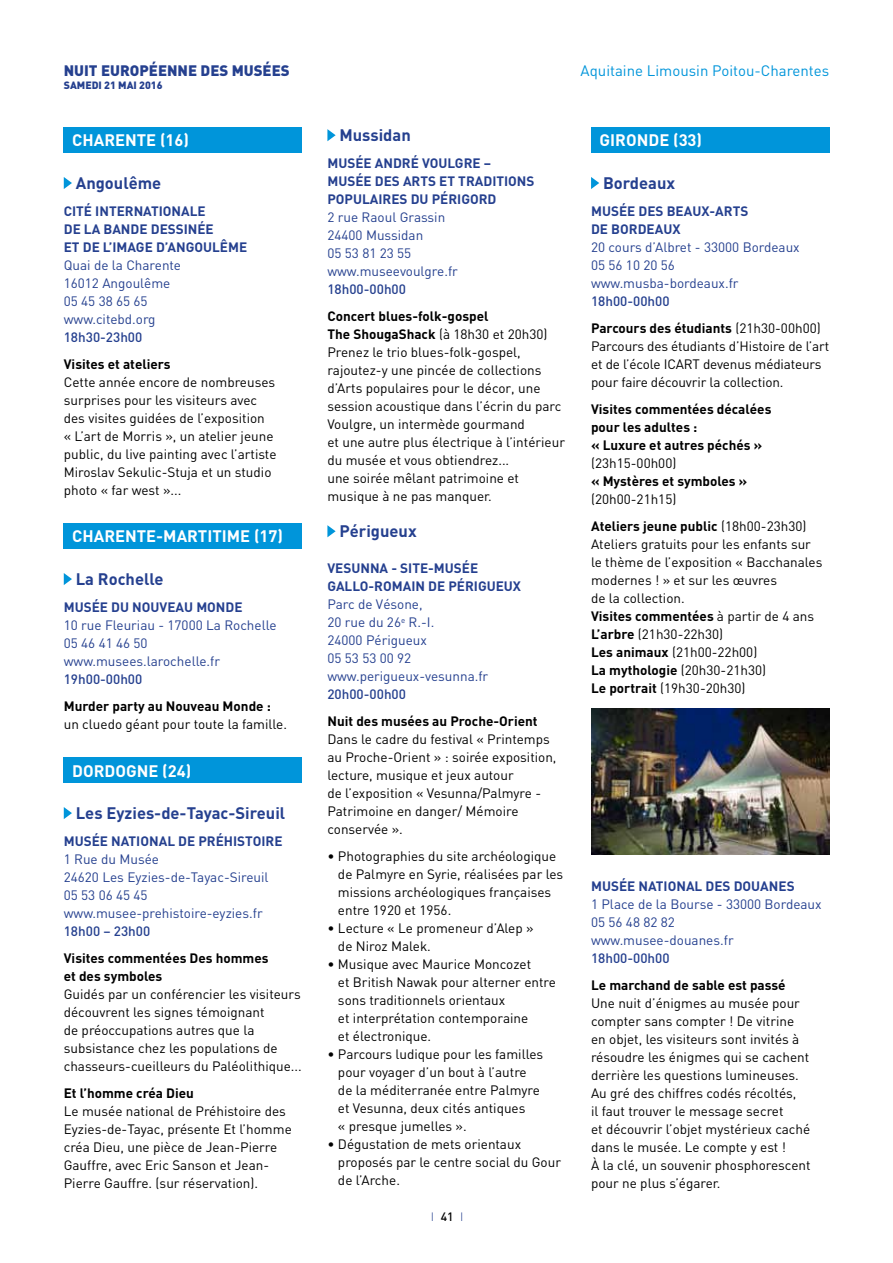
<style>
.page{position:relative;width:893px;height:1263px;background:#fff}
.page>*{position:absolute;margin:0;border:0;box-sizing:border-box;transform-origin:0 0}
.t1{font:700 16.5px "DIN";color:#25408f}
.t2{font:700 16.5px "DIN";color:#fff}
.t3{font:15px "DIN";color:#0095da}
.t4{font:900 15px "DIN";color:#25408f}
.t5{font:13.5px/18px "DIN";color:#000}
.t6{font:13.5px/18px "DIN";color:#25408f}
.t7{font:700 13.5px/18px "DIN";color:#000}
.t8{font:700 13.5px "DIN";color:#25408f}
.t9{font:500 13.5px "DIN";color:#25408f}
.t10{font:300 12px "DIN";color:#25408f}
.t11{font:900 10.5px "DIN";color:#25408f}
.s1{font-weight:700}
.s2{font-weight:500;color:#000}
.s3{font-weight:500;color:#25408f}
.s4{font-weight:400}
</style>
<div class="page">
<div style="left:64px;top:128px;width:238px;height:25px;background:#0095da"></div>
<svg style="left:64px;top:177px;width:8px;height:12px"></svg>
<div style="left:64px;top:524px;width:238px;height:25px;background:#0095da"></div>
<svg style="left:64px;top:573px;width:8px;height:12px"></svg>
<div style="left:64px;top:758px;width:238px;height:25px;background:#0095da"></div>
<svg style="left:64px;top:807px;width:8px;height:12px"></svg>
<svg style="left:327px;top:129px;width:9px;height:12px"></svg>
<svg style="left:327px;top:525px;width:9px;height:12px"></svg>
<div style="left:591px;top:128px;width:238px;height:25px;background:#0095da"></div>
<svg style="left:591px;top:177px;width:8px;height:12px"></svg>
<img style="left:591px;top:708px;width:238px;height:146px">
<p class="t4" style="left:64px;top:61px;width:226px">NUIT EUROPÉENNE DES MUSÉES</p>
<p class="t11" style="left:64px;top:78px;width:100px">SAMEDI 21 MAI 2016</p>
<p class="t2" style="left:72px;top:130px;width:118px">Charente (16)</p>
<p class="t1" style="left:76px;top:172px;width:87px">Angoulême</p>
<p class="t8" style="left:64px;top:202px;width:41px">CITÉ INTERNATIONA</p>
<p class="t8" style="left:190px;top:202px;width:16px">LE</p>
<p class="t8" style="left:64px;top:220px;width:59px">DE LA BANDE</p>
<p class="t8" style="left:151px;top:220px;width:9px">DESSIN</p>
<p class="t8" style="left:197px;top:220px;width:16px">ÉE</p>
<p class="t8" style="left:64px;top:238px;width:73px">ET DE L’IMAGE</p>
<p class="t8" style="left:156px;top:238px;width:22px">D’ANGO</p>
<p class="t8" style="left:203px;top:238px;width:44px">ULÊME</p>
<p class="t6" style="left:64px;top:256px;width:119px">Quai de la Charente<br>16012 Angoulême<br>05 45 38 65 65 www.citebd.org</p>
<p class="t9" style="left:64px;top:329px;width:80px">18h30-23h00</p>
<p class="t7" style="left:64px;top:355px;width:108px">Visites et ateliers</p>
<p class="t5" style="left:64px;top:373px;width:214px">Cette année encore de nombreuses surprises pour les visiteurs avec des visites guidées de l’exposition<br>« L’art de Morris », un atelier jeune public, du live painting avec l’artiste Miroslav Sekulic-Stuja et un studio photo « far west »...</p>
<p class="t2" style="left:72px;top:526px;width:212px">Charente-Martitim e (17)</p>
<p class="t1" style="left:76px;top:568px;width:89px">La Rochelle</p>
<p class="t8" style="left:64px;top:598px;width:153px">MUSÉE DU NOUVEAU MONDE</p>
<p class="t6" style="left:64px;top:616px;width:214px">10 rue Fleuriau - 17000 La Rochelle<br>05 46 41 46 50 www.musees.larochelle.fr</p>
<p class="t9" style="left:64px;top:671px;width:80px">19h00-00h00</p>
<p class="t7" style="left:64px;top:697px;width:209px">Murder party au Nouveau Monde :</p>
<p class="t5" style="left:64px;top:715px;width:225px">un cluedo géant pour toute la famille.</p>
<p class="t2" style="left:72px;top:760px;width:121px">Dordogne (24)</p>
<p class="t1" style="left:76px;top:802px;width:211px">Les Eyzies-de-Tayac-Sireuil</p>
<p class="t8" style="left:64px;top:832px;width:57px">MUSÉE NATIONA</p>
<p class="t8" style="left:167px;top:832px;width:65px">L DE PRÉHISTOIRE</p>
<p class="t6" style="left:64px;top:850px;width:206px">1 Rue du Musée<br>24620 Les Eyzies-de-Tayac-Sireuil<br>05 53 06 45 45 www.musee-prehistoire-eyzies.fr</p>
<p class="t9" style="left:64px;top:923px;width:88px">18h00 – 23h00</p>
<p class="t7" style="left:64px;top:949px;width:206px">Visites commentées Des hommes et des symboles</p>
<p class="t5" style="left:64px;top:985px;width:240px">Guidés par un conférencier les visiteurs découvrent les signes témoignant<br>de préoccupations autres que la subsistance chez les populations de chasseurs-cueilleurs du Paléolithique...</p>
<p class="t7" style="left:64px;top:1084px;width:132px">Et l’homme créa Dieu</p>
<p class="t5" style="left:64px;top:1102px;width:230px">Le musée national de Préhistoire des Eyzies-de-Tayac, présente Et l’homme créa Dieu, une pièce de Jean-Pierre Gauffre, avec Eric Sanson et Jean-Pierre Gauffre. (sur réservation).</p>
<p class="t3" style="left:581px;top:61px;width:250px">Aquitaine Limousin Poitou-Charentes</p>
<p class="t1" style="left:339px;top:125px;width:73px">Mussidan</p>
<p class="t8" style="left:327px;top:155px;width:58px">MUSÉE ANDR</p>
<p class="t8" style="left:411px;top:155px;width:52px">É VOULGRE</p>
<p class="t8" style="left:484px;top:155px;width:9px">–</p>
<p class="t8" style="left:327px;top:173px;width:57px">MUSÉE DES</p>
<p class="t8" style="left:403px;top:173px;width:10px">ARTS</p>
<p class="t8" style="left:439px;top:173px;width:28px">ET TRADITIONS</p>
<p class="t8" style="left:327px;top:191px;width:51px">POPULAIRES</p>
<p class="t8" style="left:411px;top:191px;width:47px">DU PÉRIGORD</p>
<p class="t6" style="left:327px;top:208px;width:132px">2 rue Raoul Grassin<br>24400 Mussidan<br>05 53 81 23 55 www.museevoulgre.fr</p>
<p class="t9" style="left:327px;top:281px;width:80px">18h00-00h00</p>
<p class="t5" style="left:327px;top:307px;width:239px"><span class="s1">Concert blues-folk-gospel<br>The ShougaShack</span> (à 18h30 et 20h30)<br>Prenez le trio blues-folk-gospel, rajoutez-y une pincée de collections d’Arts populaires pour le décor, une session acoustique dans l’écrin du parc Voulgre, un intermède gourmand<br>et une autre plus électrique à l’intérieur du musée et vous obtiendrez...<br>une soirée mêlant patrimoine et musique à ne pas manquer.</p>
<p class="t1" style="left:339px;top:521px;width:79px">Périgueux</p>
<p class="t8" style="left:327px;top:560px;width:43px">VESUNNA</p>
<p class="t8" style="left:391px;top:560px;width:17px">- SITE</p>
<p class="t8" style="left:428px;top:560px;width:50px">-MUSÉE</p>
<p class="t8" style="left:327px;top:578px;width:84px">GALLO-ROMAIN</p>
<p class="t8" style="left:428px;top:578px;width:94px">DE PÉRIGUEUX</p>
<p class="t6" style="left:327px;top:595px;width:162px">Parc de Vésone,<br>20 rue du 26<sup>e</sup> R.-I.<br>24000 Périgueux<br>05 53 53 00 92 www.perigueux-vesunna.fr</p>
<p class="t9" style="left:327px;top:686px;width:80px">20h00-00h00</p>
<p class="t7" style="left:327px;top:712px;width:212px">N uit des musées au Proche-Orient</p>
<p class="t5" style="left:327px;top:730px;width:231px">Dans le cadre du festival « Printemps au Proche-Orient » : soirée exposition, lecture, musique et jeux autour<br>de l’exposition « Vesunna/Palmyre -<br>Patrimoine en danger/ Mémoire conservée ».</p>
<p class="t5" style="left:338px;top:847px;width:227px;text-indent:-11px">• Photographies du site archéologique de Palmyre en Syrie, réalisées par les missions archéologiques françaises entre 1920 et 1956.</p>
<p class="t5" style="left:338px;top:919px;width:197px;text-indent:-11px">• Lecture « Le promeneur d’Alep » de Niroz Malek.</p>
<p class="t5" style="left:338px;top:955px;width:219px;text-indent:-11px">• Musique avec Maurice Moncozet<br>et British Nawak pour alterner entre sons traditionnels orientaux<br>et interprétation contemporaine<br>et électronique.</p>
<p class="t5" style="left:338px;top:1045px;width:207px;text-indent:-11px">• Parcours ludique pour les familles pour voyager d’un bout à l’autre de la méditerranée entre Palmyre et Vesunna, deux cités antiques<br>« presque jumelles ».</p>
<p class="t5" style="left:338px;top:1135px;width:225px;text-indent:-11px">• Dégustation de mets orientaux proposés par le centre social du Gour de l’Arche.</p>
<p class="t10" style="left:431px;top:1209px;width:34px">I <span class="s2">41</span> I</p>
<p class="t2" style="left:600px;top:130px;width:104px">Gironde (33)</p>
<p class="t1" style="left:603px;top:172px;width:74px">Bordeaux</p>
<p class="t8" style="left:591px;top:202px;width:57px">MUSÉE DES</p>
<p class="t8" style="left:667px;top:202px;width:58px">BEAUX-ARTS</p>
<p class="t8" style="left:591px;top:220px;width:39px">DE BORDEA</p>
<p class="t8" style="left:663px;top:220px;width:19px">UX</p>
<p class="t6" style="left:591px;top:238px;width:210px">20 cours d’Albret - 33000 Bordeaux<br>05 56 10 20 56 www.musba-bordeaux.fr</p>
<p class="t7" style="left:591px;top:287px;width:231px;line-height:27px"><span class="s3">18h00-00h00<br></span>Parcours des étudiants <span class="s4">(21h30-00h00)</span></p>
<p class="t5" style="left:591px;top:337px;width:240px">Parcours des étudiants d’Histoire de l’art et de l’école ICART devenus médiateurs pour faire découvrir la collection.</p>
<p class="t7" style="left:591px;top:400px;width:182px">Visites commentées décalées pour les adultes :<br>« Luxure et autres péchés »</p>
<p class="t5" style="left:591px;top:454px;width:87px">(23h15-00h00)</p>
<p class="t7" style="left:591px;top:472px;width:158px">« Mystères et symboles »</p>
<p class="t5" style="left:591px;top:485px;width:217px;line-height:27px">(20h00-21h15)<br><span class="s1">Ateliers jeune public</span> (18h00-23h30)</p>
<p class="t5" style="left:591px;top:535px;width:233px">Ateliers gratuits pour les enfants sur le thème de l’exposition « Bacchanales modernes ! » et sur les œuvres<br>de la collection.<br><span class="s1">Visites commentées</span> à partir de 4 ans<br><span class="s1">L’arbre</span> (21h30-22h30)<br><span class="s1">Les animaux</span> (21h00-22h00)<br><span class="s1">La mythologie</span> (20h30-21h30)<br><span class="s1">Le portrait</span> (19h30-20h30)</p>
<p class="t8" style="left:591px;top:877px;width:57px">MUSÉE NATIONA</p>
<p class="t8" style="left:695px;top:877px;width:20px">L DES</p>
<p class="t8" style="left:734px;top:877px;width:37px">DOUANES</p>
<p class="t6" style="left:591px;top:894px;width:232px">1 Place de la Bourse - 33000 Bordeaux<br>05 56 48 82 82<br>www.musee-douanes.fr</p>
<p class="t9" style="left:591px;top:949px;width:80px">18h00-00h00</p>
<p class="t7" style="left:591px;top:975px;width:196px">Le marchand de sable est passé</p>
<p class="t5" style="left:591px;top:993px;width:221px">Une nuit d’énigmes au musée pour compter sans compter ! De vitrine en objet, les visiteurs sont invités à résoudre les énigmes qui se cachent derrière les questions lumineuses.<br>Au gré des chiffres codés récoltés,<br>il faut trouver le message secret<br>et découvrir l’objet mystérieux caché dans le musée. Le compte y est !<br>À la clé, un souvenir phosphorescent pour ne plus s’égarer.</p>
</div>
